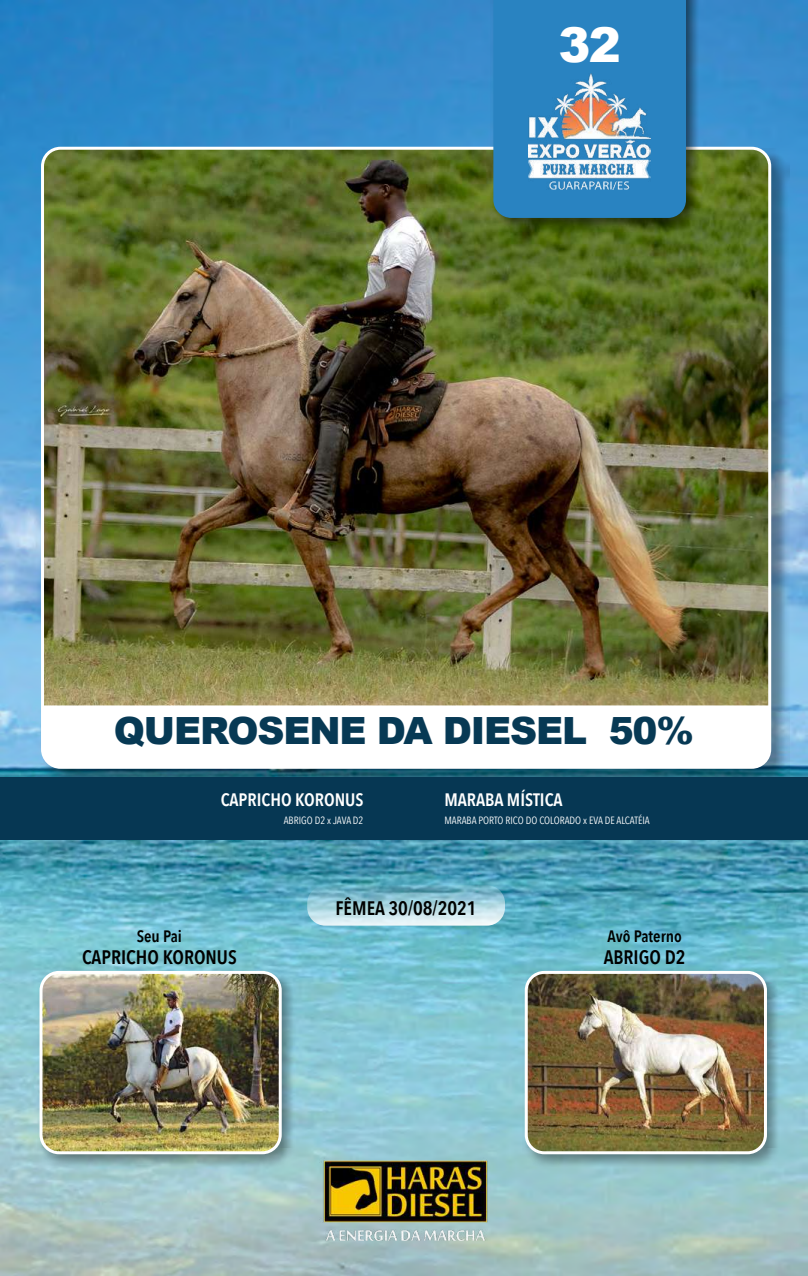
<style>
.page{position:relative;width:808px;height:1276px;background:#fff}
.page>*{position:absolute;margin:0;border:0;box-sizing:border-box;transform-origin:0 0}
.t1{font:900 48px "Arial";color:#fff}
.t2{font:900 37.5px "Arial";letter-spacing:-.03em;color:#073954}
.t3{font:600 19.5px "Avenir Next Condensed";color:#000100}
.t4{font:600 18px "Avenir Next Condensed";color:#fff}
.t5{font:600 16.5px "Avenir Next Condensed";color:#000100}
.t6{font:10.5px "Avenir Next Condensed";color:#fff}
</style>
<div class="page">
<img style="left:0;top:0;width:808px;height:1275px">
<div style="left:43px;top:148px;width:747px;height:639px;background:#000;opacity:.36"></div>
<div style="left:43px;top:148px;width:727px;height:619px;background:#fff;border-radius:18px"></div>
<img style="left:43px;top:148px;width:727px;height:557px">
<div style="left:41px;top:147px;width:730px;height:622px;border:3px solid #fff;border-radius:18px"></div>
<div style="left:491px;top:0;width:210px;height:232px;background:#000;opacity:.52"></div>
<div style="left:493px;top:0;width:193px;height:218px;background:#2983c1"></div>
<img style="left:528px;top:74px;width:123px;height:116px">
<div style="left:37px;top:968px;width:259px;height:200px;background:#000;opacity:.37"></div>
<img style="left:41px;top:972px;width:239px;height:180px">
<div style="left:40px;top:971px;width:242px;height:183px;border:3px solid #fff;border-radius:18px"></div>
<div style="left:522px;top:968px;width:260px;height:200px;background:#000;opacity:.37"></div>
<img style="left:526px;top:972px;width:239px;height:180px">
<div style="left:525px;top:971px;width:242px;height:183px;border:3px solid #fff;border-radius:18px"></div>
<img style="left:319px;top:1157px;width:170px;height:89px">
<div style="left:0;top:777px;width:808px;height:62px;background:#063753"></div>
<svg style="left:307px;top:885px;width:198px;height:40px;background:#a4cfdb"></svg>
<h1 class="t1" style="left:559px;top:10px;width:64px">32</h1>
<h2 class="t2" style="left:114px;top:704px;width:582px">QUEROSENE DA DIESEL 50%</h2>
<h3 class="t4" style="left:221px;top:784px;width:144px">CAPRICHO KORONUS</h3>
<h3 class="t4" style="left:444px;top:784px;width:120px">MARABA MÍSTICA</h3>
<p class="t6" style="left:284px;top:811px;width:81px">ABRIGO D2 x JAVA D2</p>
<p class="t6" style="left:444px;top:811px;width:207px">MARABA PORTO RICO DO COLORADO x EVA DE ALCATÉIA</p>
<h3 class="t3" style="left:335px;top:891px;width:143px">FÊMEA 30/08/2021</h3>
<h3 class="t5" style="left:137px;top:922px;width:47px">Seu Pai</h3>
<h3 class="t5" style="left:607px;top:922px;width:76px">Avô Paterno</h3>
<h3 class="t3" style="left:82px;top:940px;width:156px">CAPRICHO KORONUS</h3>
<h3 class="t3" style="left:604px;top:940px;width:84px">ABRIGO D2</h3>
</div>
